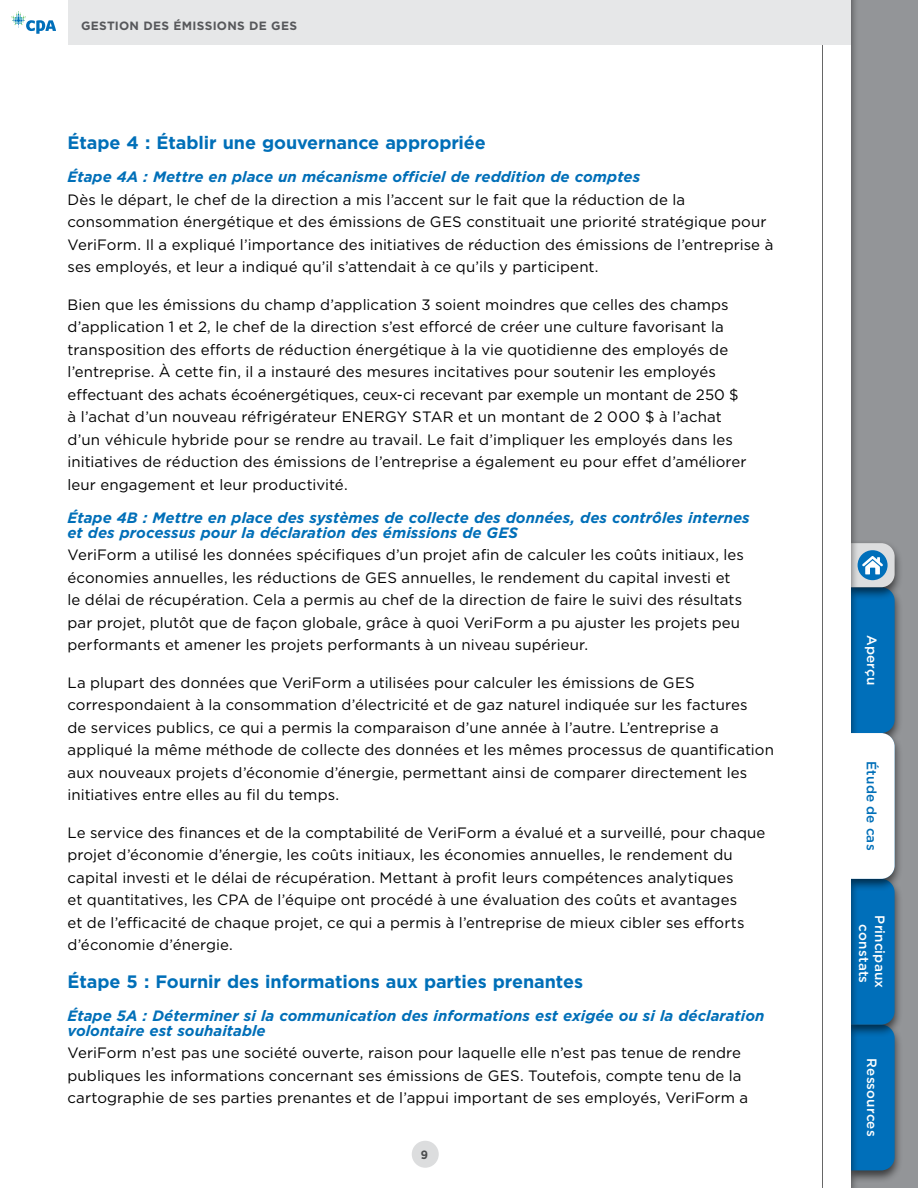
<style>
.page{position:relative;width:918px;height:1188px;background:#fff}
.page>*{position:absolute;margin:0;border:0;box-sizing:border-box;transform-origin:0 0}
.t1{font:700 18px "Gotham";letter-spacing:-.005em;color:#006fb8}
.t2{font:15px/22.5px "Gotham";letter-spacing:.005em;color:#000}
.t3{font:italic 700 15px/15px "Gotham";color:#006fb8}
.t4{font:500 13.5px/16.2px "Gotham";letter-spacing:.01em;color:#fefefe;text-align:center}
.t5{font:500 13.5px "Gotham";letter-spacing:.015em;color:#006fb8}
.t6{font:700 12px "Gotham";letter-spacing:.025em;color:#57585b}
.t7{font:700 12px "Gotham";color:#4c4d4f}
</style>
<div class="page">
<div style="left:850px;top:0;width:68px;height:1188px;background:#939598"></div>
<div style="left:842px;top:1021px;width:61px;height:162px;background:#000;opacity:.6"></div>
<div style="left:842px;top:875px;width:61px;height:162px;background:#000;opacity:.6"></div>
<div style="left:842px;top:729px;width:61px;height:162px;background:#000;opacity:.6"></div>
<div style="left:842px;top:584px;width:61px;height:162px;background:#000;opacity:.6"></div>
<div style="left:842px;top:540px;width:61px;height:60px;background:#000;opacity:.6"></div>
<div style="left:823px;top:0;width:36px;height:1188px;background:#000;opacity:.6"></div>
<div style="left:823px;top:0;width:27px;height:1188px;background:#fff"></div>
<svg style="left:850px;top:543px;width:45px;height:627px"></svg>
<div style="left:68px;top:0;width:783px;height:45px;background:#e6e7e8"></div>
<svg style="left:12px;top:11px;width:44px;height:23px"></svg>
<div style="left:412px;top:1141px;width:27px;height:27px;background:#dcddde;border-radius:50%"></div>
<p class="t6" style="left:81px;top:18px;width:218px">GESTION DES ÉMISSIONS DE GES</p>
<h4 class="t1" style="left:68px;top:131px;width:420px">Étape 4 : Établir une gouvernance appropriée</h4>
<h5 class="t3" style="left:68px;top:169px;width:574px">Étape 4A : Mettre en place un mécanisme officiel de reddition de comptes</h5>
<p class="t2" style="left:68px;top:188px;width:707px">Dès le départ, le chef de la direction a mis l’accent sur le fait que la réduction de la consommation énergétique et des émissions de GES constituait une priorité stratégique pour VeriForm. Il a expliqué l’importance des initiatives de réduction des émissions de l’entreprise à ses employés, et leur a indiqué qu’il s’attendait à ce qu’ils y participent.</p>
<p class="t2" style="left:68px;top:293px;width:681px">Bien que les émissions du champ d’application 3 soient moindres que celles des champs d’application 1 et 2, le chef de la direction s’est efforcé de créer une culture favorisant la transposition des efforts de réduction énergétique à la vie quotidienne des employés de l’entreprise. À cette fin, il a instauré des mesures incitatives pour soutenir les employés effectuant des achats écoénergétiques, ceux-ci recevant par exemple un montant de 250 $ à l’achat d’un nouveau réfrigérateur ENERGY STAR et un montant de 2 000 $ à l’achat d’un véhicule hybride pour se rendre au travail. Le fait d’impliquer les employés dans les initiatives de réduction des émissions de l’entreprise a également eu pour effet d’améliorer leur engagement et leur productivité.</p>
<h5 class="t3" style="left:68px;top:510px;width:684px">Étape 4B : Mettre en place des systèmes de collecte des données, des contrôles internes et des processus pour la déclaration des émissions de GES</h5>
<p class="t2" style="left:68px;top:544px;width:678px">VeriForm a utilisé les données spécifiques d’un projet afin de calculer les coûts initiaux, les économies annuelles, les réductions de GES annuelles, le rendement du capital investi et le délai de récupération. Cela a permis au chef de la direction de faire le suivi des résultats par projet, plutôt que de façon globale, grâce à quoi VeriForm a pu ajuster les projets peu performants et amener les projets performants à un niveau supérieur.</p>
<p class="t2" style="left:68px;top:671px;width:708px">La plupart des données que VeriForm a utilisées pour calculer les émissions de GES correspondaient à la consommation d’électricité et de gaz naturel indiquée sur les factures<br>de services publics, ce qui a permis la comparaison d’une année à l’autre. L’entreprise a appliqué la même méthode de collecte des données et les mêmes processus de quantification aux nouveaux projets d’économie d’énergie, permettant ainsi de comparer directement les initiatives entre elles au fil du temps.</p>
<p class="t2" style="left:68px;top:821px;width:699px">Le service des finances et de la comptabilité de VeriForm a évalué et a surveillé, pour chaque projet d’économie d’énergie, les coûts initiaux, les économies annuelles, le rendement du capital investi et le délai de récupération. Mettant à profit leurs compétences analytiques<br>et quantitatives, les CPA de l’équipe ont procédé à une évaluation des coûts et avantages<br>et de l’efficacité de chaque projet, ce qui a permis à l’entreprise de mieux cibler ses efforts d’économie d’énergie.</p>
<h4 class="t1" style="left:68px;top:970px;width:517px">Étape 5 : Fournir des informations aux parties prenantes</h4>
<h5 class="t3" style="left:68px;top:1008px;width:698px">Étape 5A : Déterminer si la communication des informations est exigée ou si la déclaration volontaire est souhaitable</h5>
<p class="t2" style="left:68px;top:1042px;width:682px">VeriForm n’est pas une société ouverte, raison pour laquelle elle n’est pas tenue de rendre publiques les informations concernant ses émissions de GES. Toutefois, compte tenu de la cartographie de ses parties prenantes et de l’appui important de ses employés, VeriForm a</p>
<p class="t7" style="left:421px;top:1147px;width:9px">9</p>
<p class="t4" style="left:880px;top:635px;width:52px;rotate:90deg">Aperçu</p>
<p class="t5" style="left:880px;top:761px;width:91px;rotate:90deg">Étude de cas</p>
<p class="t4" style="left:888px;top:915px;width:74px;rotate:90deg">Principaux constats</p>
<p class="t4" style="left:880px;top:1058px;width:80px;rotate:90deg">Ressources</p>
</div>
